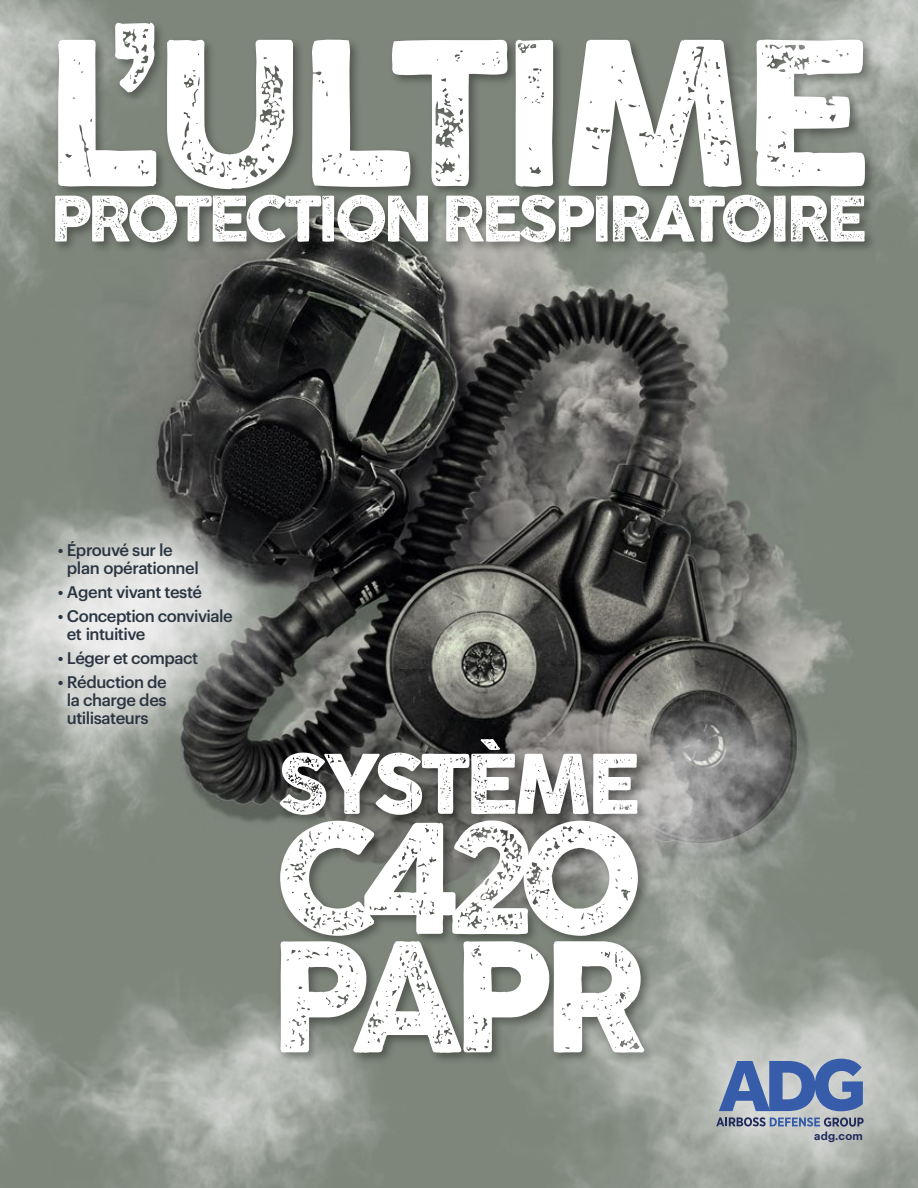
<style>
.page{position:relative;width:918px;height:1188px;background:#fff}
.page>*{position:absolute;margin:0;border:0;box-sizing:border-box;transform-origin:0 0}
.t1{font:193.5px "Cocogoose Pro Letterpress";letter-spacing:-.04em;color:#fff}
.t2{font:147px/118.5px "Cocogoose Pro Letterpress";letter-spacing:-.09em;color:#fff}
.t3{font:79.5px "Cocogoose Pro Letterpress";letter-spacing:-.065em;color:#fff}
.t4{font:60.75px "Cocogoose Pro Letterpress";letter-spacing:-.065em;color:#fff}
.t5{font:500 16.5px/18px "Graphik";letter-spacing:-.03em;color:#2a3541}
.t6{font:600 11.25px "Graphik";letter-spacing:.02em;color:#202a5d}
</style>
<div class="page">
<img style="left:0;top:0;width:918px;height:742px">
<img style="left:0;top:400px;width:365px;height:335px">
<img style="left:0;top:436px;width:359px;height:450px">
<img style="left:671px;top:0;width:247px;height:291px">
<img style="left:0;top:0;width:182px;height:349px">
<img style="left:468px;top:677px;width:410px;height:65px">
<div style="left:29px;top:511px;width:233px;height:243px;background:#fff;opacity:.27"></div>
<img style="left:403px;top:742px;width:515px;height:446px">
<div style="left:681px;top:1023px;width:218px;height:154px;background:#fff;opacity:.25"></div>
<svg style="left:719px;top:1059px;width:144px;height:52px;background:#7088b6"></svg>
<svg style="left:716px;top:1117px;width:148px;height:10px"></svg>
<div style="left:51px;top:19px;width:827px;height:236px;background:#000;opacity:.36"></div>
<div style="left:276px;top:735px;width:374px;height:92px;background:#000;opacity:.36"></div>
<div style="left:276px;top:817px;width:380px;height:248px;background:#000;opacity:.36"></div>
<h1 class="t1" style="left:44px;top:6px;width:830px">L’ULTIME</h1>
<h3 class="t4" style="left:51px;top:185px;width:818px">PROTECTION RESPIRATOIRE</h3>
<p class="t5" style="left:67px;top:539px;width:134px;text-indent:-9px">• Éprouvé sur le plan opérationnel</p>
<p class="t5" style="left:58px;top:581px;width:146px">• Agent vivant testé</p>
<p class="t5" style="left:67px;top:605px;width:167px;text-indent:-9px">• Conception conviviale et intuitive</p>
<p class="t5" style="left:58px;top:647px;width:142px">• Léger et compact</p>
<p class="t5" style="left:58px;top:671px;width:110px;text-align:center">• Réduction de la charge des utilisateurs</p>
<h3 class="t3" style="left:278px;top:740px;width:364px">SYSTÈME</h3>
<h2 class="t2" style="left:269px;top:824px;width:381px">C42O<br>PAPR</h2>
<p class="t6" style="left:814px;top:1127px;width:50px">adg.com</p>
</div>
